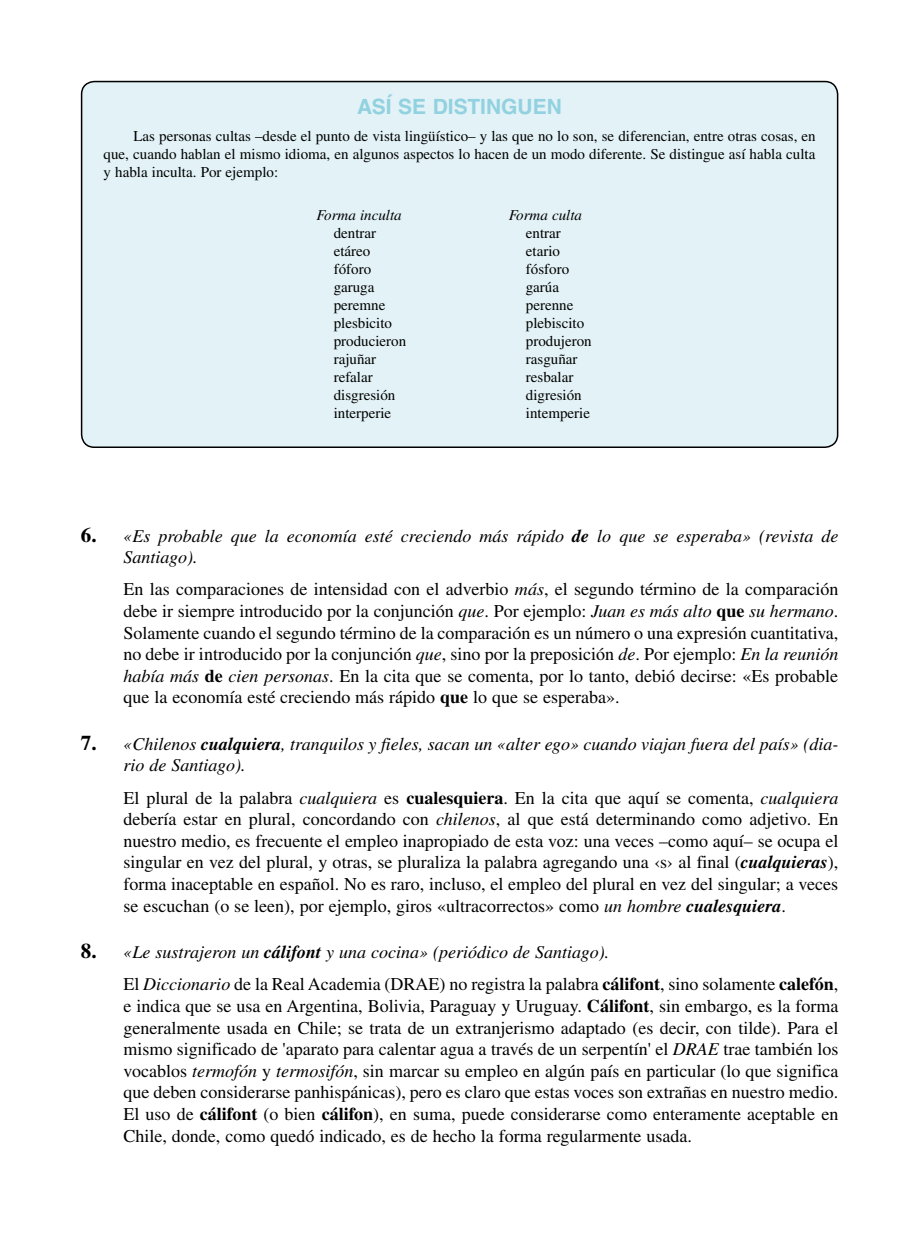
<style>
.page{position:relative;width:915px;height:1246px;background:#fff}
.page>*{position:absolute;margin:0;border:0;box-sizing:border-box;transform-origin:0 0}
.Hel14color{font:700 21px "Helvetica LT Std";color:#91d1e0}
.Respuesta{font:18px/21.6px "Times LT Std";color:#000;text-align:justify}
.Pregunta{font:italic 18px/21.6px "Times LT Std";color:#000}
.En_cuadro{font:15px/18px "Times LT Std";color:#000;text-align:justify}
.Times10{font:15px "Times LT Std";color:#000}
.Times10-2{font:italic 15px "Times LT Std";color:#000}
.s1{font-weight:700;font-style:normal;font-size:21px}
.s2{font-weight:700}
.s3{font-style:italic}
.s4{font-weight:700;font-style:italic}
</style>
<div class="page">
<div style="left:82px;top:82px;width:755px;height:365px;background:#e2f2f6;border-radius:13px"></div>
<div style="left:81px;top:81px;width:757px;height:367px;border:2px solid #000;border-radius:13px"></div>
<p class="Hel14color" style="left:357px;top:94px;width:206px">ASÍ SE DISTINGUEN</p>
<p class="En_cuadro" style="left:104px;top:127px;width:713px;text-indent:30px">Las personas cultas –desde el punto de vista lingüístico– y las que no lo son, se diferencian, entre otras cosas, en que, cuando hablan el mismo idioma, en algunos aspectos lo hacen de un modo diferente. Se distingue así habla culta y habla inculta. Por ejemplo:</p>
<p class="Times10-2" style="left:316px;top:206px;width:87px">Forma inculta</p>
<p class="Times10-2" style="left:508px;top:206px;width:75px">Forma culta</p>
<p class="Times10" style="left:333px;top:224px;width:44px">dentrar</p>
<p class="Times10" style="left:525px;top:224px;width:36px">entrar</p>
<p class="Times10" style="left:333px;top:242px;width:38px">etáreo</p>
<p class="Times10" style="left:525px;top:242px;width:36px">etario</p>
<p class="Times10" style="left:333px;top:260px;width:39px">fóforo</p>
<p class="Times10" style="left:525px;top:260px;width:45px">fósforo</p>
<p class="Times10" style="left:333px;top:278px;width:42px">garuga</p>
<p class="Times10" style="left:525px;top:278px;width:35px">garúa</p>
<p class="Times10" style="left:333px;top:296px;width:53px">peremne</p>
<p class="Times10" style="left:525px;top:296px;width:49px">perenne</p>
<p class="Times10" style="left:333px;top:314px;width:60px">plesbicito</p>
<p class="Times10" style="left:525px;top:314px;width:60px">plebiscito</p>
<p class="Times10" style="left:333px;top:332px;width:74px">producieron</p>
<p class="Times10" style="left:525px;top:332px;width:67px">produjeron</p>
<p class="Times10" style="left:333px;top:350px;width:44px">rajuñar</p>
<p class="Times10" style="left:525px;top:350px;width:53px">rasguñar</p>
<p class="Times10" style="left:333px;top:368px;width:40px">refalar</p>
<p class="Times10" style="left:525px;top:368px;width:49px">resbalar</p>
<p class="Times10" style="left:333px;top:386px;width:63px">disgresión</p>
<p class="Times10" style="left:525px;top:386px;width:57px">digresión</p>
<p class="Times10" style="left:333px;top:404px;width:59px">interperie</p>
<p class="Times10" style="left:525px;top:404px;width:66px">intemperie</p>
<p class="Pregunta" style="left:123px;top:525px;width:716px;text-indent:-43px"><span class="s1">6.</span> «Es probable que la economía esté creciendo más rápido <span class="s2">de</span> lo que se esperaba» (revista de<br>Santiago).</p>
<p class="Respuesta" style="left:123px;top:578px;width:716px">En las comparaciones de intensidad con el adverbio <span class="s3">más</span>, el segundo término de la comparación debe ir siempre introducido por la conjunción <span class="s3">que</span>. Por ejemplo: <span class="s3">Juan es más alto</span> <span class="s2">que</span> <span class="s3">su hermano</span>.<br>Solamente cuando el segundo término de la comparación es un número o una expresión cuantitativa, no debe ir introducido por la conjunción <span class="s3">que</span>, sino por la preposición <span class="s3">de</span>. Por ejemplo: <span class="s3">En la reunión había más</span> <span class="s2">de</span> <span class="s3">cien personas</span>. En la cita que se comenta, por lo tanto, debió decirse: «Es probable que la economía esté creciendo más rápido <span class="s2">que</span> lo que se esperaba».</p>
<p class="Pregunta" style="left:123px;top:733px;width:716px;text-indent:-43px"><span class="s1">7.</span> «Chilenos <span class="s2">cualquiera</span>, tranquilos y fieles, sacan un «alter ego» cuando viajan fuera del país» (dia&shy;rio de Santiago).</p>
<p class="Respuesta" style="left:123px;top:787px;width:716px">El plural de la palabra <span class="s3">cualquiera</span> es <span class="s2">cualesquiera</span>. En la cita que aquí se comenta, <span class="s3">cualquiera </span>debería estar en plural, concordando con <span class="s3">chilenos</span>, al que está determinando como adjetivo. En nuestro medio, es frecuente el empleo inapropiado de esta voz: una veces –como aquí– se ocupa el singular en vez del plural, y otras, se pluraliza la palabra agregando una ‹s› al final (<span class="s4">cualquieras</span>), forma inaceptable en español. No es raro, incluso, el empleo del plural en vez del singular; a veces se escuchan (o se leen), por ejemplo, giros «ultracorrectos» como <span class="s3">un hombre</span> <span class="s4">cualesquiera</span>.</p>
<p class="Pregunta" style="left:81px;top:941px;width:530px"><span class="s1">8.</span> «Le sustrajeron un <span class="s2">cálifont</span> y una cocina» (periódico de Santiago).</p>
<p class="Respuesta" style="left:123px;top:973px;width:716px">El <span class="s3">Diccionario</span> de la Real Academia (DRAE) no registra la palabra <span class="s2">cálifont</span>, sino solamente <span class="s2">calefón</span>, e indica que se usa en Argentina, Bolivia, Paraguay y Uruguay. <span class="s2">Cálifont</span>, sin embargo, es la forma generalmente usada en Chile; se trata de un extranjerismo adaptado (es decir, con tilde). Para el mismo significado de 'aparato para calentar agua a través de un serpentín' el <span class="s3">DRAE</span> trae también los vocablos <span class="s3">termofón</span> y <span class="s3">termosifón</span>, sin marcar su empleo en algún país en particular (lo que significa que deben considerarse panhispánicas), pero es claro que estas voces son extrañas en nuestro medio.<br>El uso de <span class="s2">cálifont</span> (o bien <span class="s2">cálifon</span>), en suma, puede considerarse como enteramente aceptable en Chile, donde, como quedó indicado, es de hecho la forma regularmente usada.</p>
</div>
